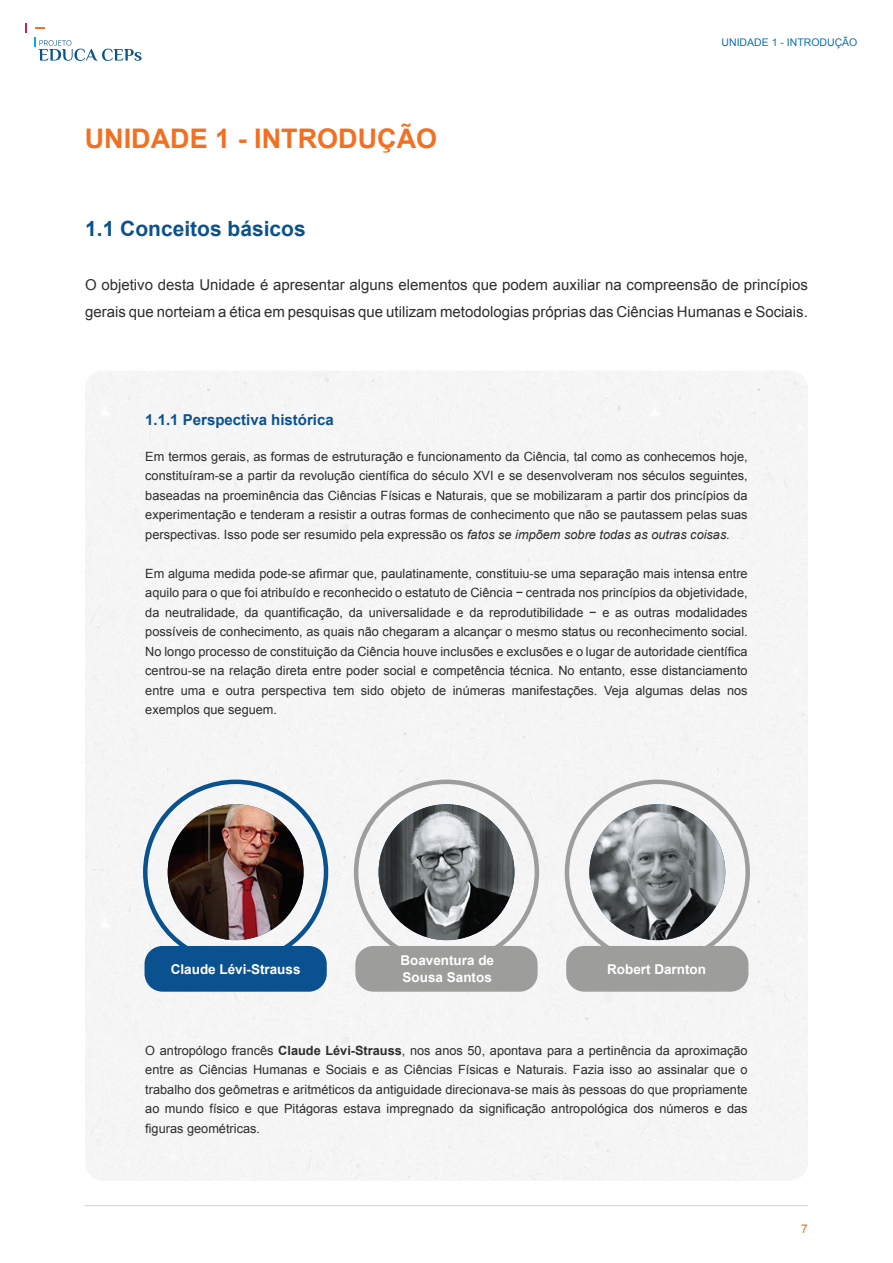
<style>
.page{position:relative;width:893px;height:1263px;background:#fff}
.page>*{position:absolute;margin:0;border:0;box-sizing:border-box;transform-origin:0 0}
.t1{font:700 27px "Arial";color:#f27021}
.t2{font:700 21px "Arial";color:#0a528f}
.t3{font:15px/27px "Arial";color:#2d2d2c}
.t4{font:700 15px "Arial";color:#0a528f}
.t5{font:700 13.5px/16.5px "Arial";color:#fff}
.t6{font:12.75px/19.5px "Arial";color:#2d2d2c;text-align:justify}
.t7{font:12px "Arial";color:#f27021}
.t8{font:10.5px "Arial";color:#0c71af}
.s1{font-style:italic}
.s2{font-weight:700}
</style>
<div class="page">
<hr style="left:85px;top:1205px;width:723px;height:1px;background:#d0d0d0">
<svg style="left:25px;top:24px;width:2px;height:9px"></svg>
<svg style="left:34px;top:38px;width:108px;height:23px"></svg>
<div style="left:85px;top:371px;width:723px;height:507px;background:#f5f5f5"></div>
<div style="left:85px;top:878px;width:723px;height:303px;background:#f5f5f5"></div>
<div style="left:145px;top:946px;width:182px;height:46px;background:#0a528f;border-radius:18px"></div>
<div style="left:355px;top:946px;width:183px;height:46px;background:#9d9d9c;border-radius:18px"></div>
<div style="left:566px;top:946px;width:182px;height:46px;background:#9d9d9c;border-radius:18px"></div>
<img style="left:168px;top:804px;width:136px;height:136px;border-radius:68px">
<img style="left:379px;top:804px;width:135px;height:136px;border-radius:68px">
<img style="left:589px;top:804px;width:136px;height:136px;border-radius:68px">
<h1 class="t1" style="left:85px;top:121px;width:354px">UNIDADE 1 - INTRODUÇÃO</h1>
<h2 class="t2" style="left:85px;top:214px;width:222px">1.1 Conceitos básicos</h2>
<p class="t8" style="left:721px;top:36px;width:137px">UNIDADE 1 - INTRODUÇÃO</p>
<p class="t3" style="left:85px;top:271px;width:724px">O objetivo desta Unidade é apresentar alguns elementos que podem auxiliar na compreensão de princípios gerais que norteiam a ética em pesquisas que utilizam metodologias próprias das Ciências Humanas e Sociais.</p>
<p class="t4" style="left:145px;top:409px;width:190px">1.1.1 Perspectiva histórica</p>
<p class="t6" style="left:145px;top:447px;width:604px">Em termos gerais, as formas de estruturação e funcionamento da Ciência, tal como as conhecemos hoje, constituíram-se a partir da revolução científica do século XVI e se desenvolveram nos séculos seguintes, baseadas na proeminência das Ciências Físicas e Naturais, que se mobilizaram a partir dos princípios da experimentação e tenderam a resistir a outras formas de conhecimento que não se pautassem pelas suas perspectivas. Isso pode ser resumido pela expressão os <span class="s1">fatos se impõem sobre todas as outras coisas.</span></p>
<p class="t6" style="left:145px;top:564px;width:604px">Em alguma medida pode-se afirmar que, paulatinamente, constituiu-se uma separação mais intensa entre aquilo para o que foi atribuído e reconhecido o estatuto de Ciência − centrada nos princípios da objetividade, da neutralidade, da quantificação, da universalidade e da reprodutibilidade − e as outras modalidades possíveis de conhecimento, as quais não chegaram a alcançar o mesmo status ou reconhecimento social.<br>No longo processo de constituição da Ciência houve inclusões e exclusões e o lugar de autoridade científica centrou-se na relação direta entre poder social e competência técnica. No entanto, esse distanciamento entre uma e outra perspectiva tem sido objeto de inúmeras manifestações. Veja algumas delas nos exemplos que seguem.</p>
<p class="t5" style="left:171px;top:961px;width:131px">Claude Lévi-Strauss</p>
<p class="t5" style="left:400px;top:953px;width:95px">Boaventura de<br>Sousa Santos</p>
<p class="t5" style="left:607px;top:961px;width:100px">Robert Darnton</p>
<p class="t6" style="left:145px;top:1041px;width:604px">O antropólogo francês <span class="s2">Claude Lévi-Strauss</span>, nos anos 50, apontava para a pertinência da aproximação entre as Ciências Humanas e Sociais e as Ciências Físicas e Naturais. Fazia isso ao assinalar que o trabalho dos geômetras e aritméticos da antiguidade direcionava-se mais às pessoas do que propriamente ao mundo físico e que Pitágoras estava impregnado da significação antropológica dos números e das figuras geométricas.</p>
<p class="t7" style="left:801px;top:1221px;width:8px">7</p>
</div>
